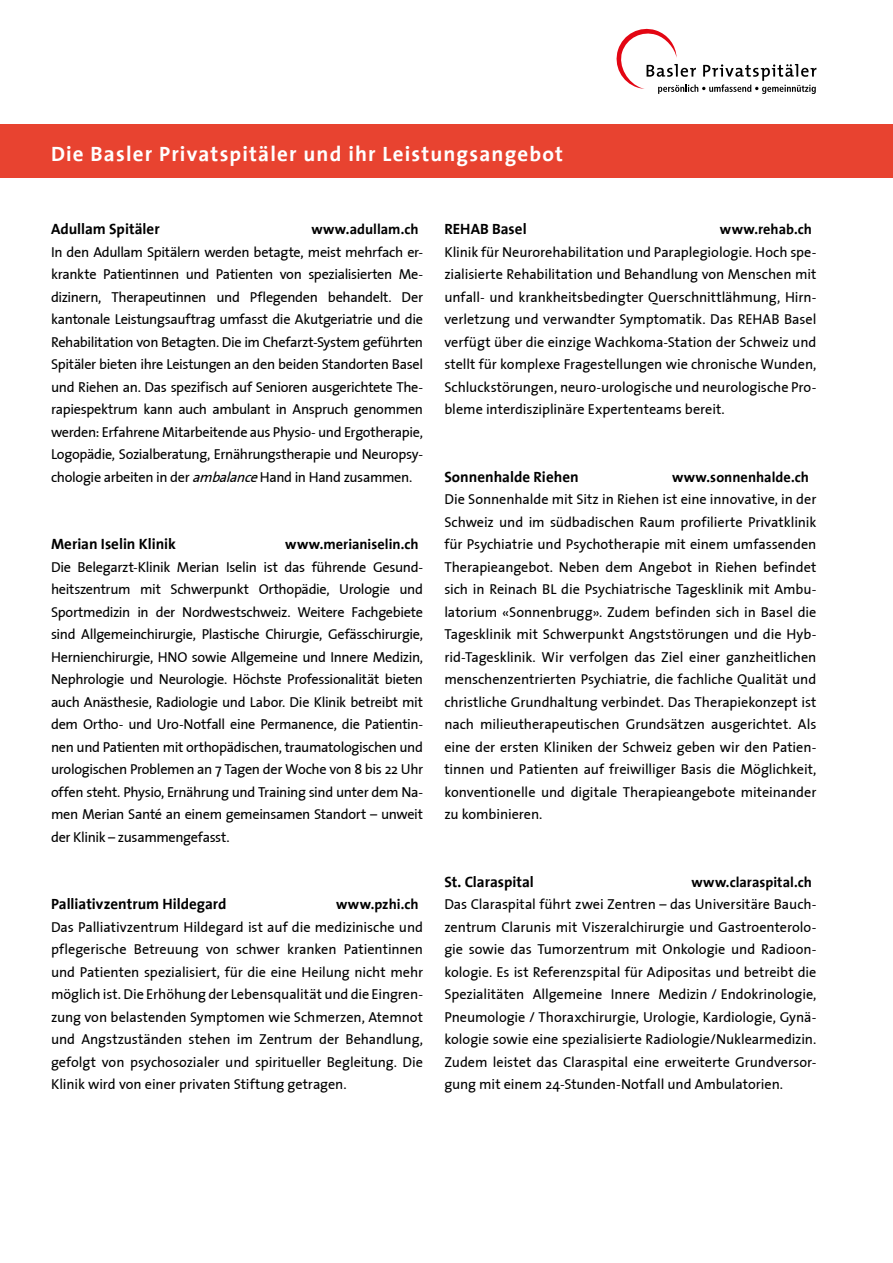
<style>
.page{position:relative;width:893px;height:1263px;background:#fff}
.page>*{position:absolute;margin:0;border:0;box-sizing:border-box;transform-origin:0 0}
.t1{font:700 21px "The Sans";letter-spacing:.055em;color:#fff}
.t2{font:700 15px "The Sans";color:#000}
.t3{font:14.25px/22.5px "The Sans Plain";letter-spacing:-.01em;color:#000;text-align:justify}
.t4{font:700 14.25px "The Sans";color:#000}
.s1{font-style:italic}
</style>
<div class="page">
<svg style="left:617px;top:29px;width:199px;height:65px"></svg>
<div style="left:0;top:125px;width:893px;height:53px;background:#e84330"></div>
<h1 class="t1" style="left:51px;top:136px;width:513px">Die Basler Privatspitäler und ihr Leistungsangebot</h1>
<p class="t2" style="left:51px;top:216px;width:110px">Adullam Spitäler</p>
<p class="t4" style="left:311px;top:217px;width:109px">www.adullam.ch</p>
<p class="t3" style="left:51px;top:240px;width:374px">In den Adullam Spitälern werden betagte, meist mehrfach er&shy;krankte Patientinnen und Patienten von spezialisierten Me&shy;dizinern, Therapeutinnen und Pflegenden behandelt. Der kantonale Leistungsauftrag umfasst die Akutgeriatrie und die Rehabilitation von Betagten. Die im Chefarzt-System geführten Spitäler bieten ihre Leistungen an den beiden Standorten Basel und Riehen an. Das spezifisch auf Senioren ausgerichtete The&shy;rapiespektrum kann auch ambulant in Anspruch genommen werden: Erfahrene Mitarbeitende aus Physio- und Ergotherapie, Logopädie, Sozialberatung, Ernährungstherapie und Neuropsy&shy;chologie arbeiten in der <span class="s1">ambalance</span>Hand in Hand zusammen.</p>
<p class="t2" style="left:51px;top:531px;width:126px">Merian Iselin Klinik</p>
<p class="t4" style="left:285px;top:532px;width:135px">www.merianiselin.ch</p>
<p class="t3" style="left:51px;top:555px;width:374px">Die Belegarzt-Klinik Merian Iselin ist das führende Gesund&shy;heitszentrum mit Schwerpunkt Orthopädie, Urologie und Sportmedizin in der Nordwestschweiz. Weitere Fachgebiete sind Allgemeinchirurgie, Plastische Chirurgie, Gefässchirurgie, Hernienchirurgie, HNO sowie Allgemeine und Innere Medizin, Nephrologie und Neurologie. Höchste Professionalität bieten auch Anästhesie, Radiologie und Labor. Die Klinik betreibt mit dem Ortho- und Uro-Notfall eine Permanence, die Patientin&shy;nen und Patienten mit orthopädischen, traumatologischen und urologischen Problemen an 7 Tagen der Woche von 8 bis 22 Uhr offen steht. Physio, Ernährung und Training sind unter dem Na&shy;men Merian Santé an einem gemeinsamen Standort – unweit der Klinik – zusammengefasst.</p>
<p class="t2" style="left:51px;top:891px;width:177px">Palliativzentrum Hildegard</p>
<p class="t4" style="left:336px;top:892px;width:84px">www.pzhi.ch</p>
<p class="t3" style="left:51px;top:915px;width:374px">Das Palliativzentrum Hildegard ist auf die medizinische und pflegerische Betreuung von schwer kranken Patientinnen und Patienten spezialisiert, für die eine Heilung nicht mehr möglich ist. Die Erhöhung der Lebensqualität und die Eingren&shy;zung von belastenden Symptomen wie Schmerzen, Atemnot und Angstzuständen stehen im Zentrum der Behandlung, gefolgt von psychosozialer und spiritueller Begleitung. Die Klinik wird von einer privaten Stiftung getragen.</p>
<p class="t2" style="left:444px;top:216px;width:84px">REHAB Basel</p>
<p class="t4" style="left:720px;top:217px;width:94px">www.rehab.ch</p>
<p class="t3" style="left:444px;top:240px;width:374px">Klinik für Neurorehabilitation und Paraplegiologie. Hoch spe&shy;zialisierte Rehabilitation und Behandlung von Menschen mit unfall- und krankheitsbedingter Querschnittlähmung, Hirn&shy;verletzung und verwandter Symptomatik. Das REHAB Basel verfügt über die einzige Wachkoma-Station der Schweiz und stellt für komplexe Fragestellungen wie chronische Wunden, Schluckstörungen, neuro-urologische und neurologische Pro&shy;bleme interdisziplinäre Expertenteams bereit.</p>
<p class="t2" style="left:444px;top:464px;width:136px">Sonnenhalde Riehen</p>
<p class="t4" style="left:672px;top:465px;width:138px">www.sonnenhalde.ch</p>
<p class="t3" style="left:444px;top:488px;width:374px">Die Sonnenhalde mit Sitz in Riehen ist eine innovative, in der Schweiz und im südbadischen Raum profilierte Privatklinik für Psychiatrie und Psychotherapie mit einem umfassenden Therapieangebot. Neben dem Angebot in Riehen befindet sich in Reinach BL die Psychiatrische Tagesklinik mit Ambu&shy;latorium «Sonnenbrugg». Zudem befinden sich in Basel die Tagesklinik mit Schwerpunkt Angststörungen und die Hyb&shy;rid-Tagesklinik. Wir verfolgen das Ziel einer ganzheitlichen menschenzentrierten Psychiatrie, die fachliche Qualität und christliche Grundhaltung verbindet. Das Therapiekonzept ist nach milieutherapeutischen Grundsätzen ausgerichtet. Als eine der ersten Kliniken der Schweiz geben wir den Patien&shy;tinnen und Patienten auf freiwilliger Basis die Möglichkeit, konventionelle und digitale Therapieangebote miteinander zu kombinieren.</p>
<p class="t2" style="left:444px;top:869px;width:91px">St. Claraspital</p>
<p class="t4" style="left:691px;top:870px;width:122px">www.claraspital.ch</p>
<p class="t3" style="left:444px;top:893px;width:374px">Das Claraspital führt zwei Zentren – das Universitäre Bauch&shy;zentrum Clarunis mit Viszeralchirurgie und Gastroenterolo&shy;gie sowie das Tumorzentrum mit Onkologie und Radioon&shy;kologie. Es ist Referenzspital für Adipositas und betreibt die Spezialitäten Allgemeine Innere Medizin / Endokrinologie, Pneumologie / Thoraxchirurgie, Urologie, Kardiologie, Gynä&shy;kologie sowie eine spezialisierte Radiologie/Nuklearmedizin.<br>Zudem leistet das Claraspital eine erweiterte Grundversor&shy;gung mit einem 24-Stunden-Notfall und Ambulatorien.</p>
</div>
